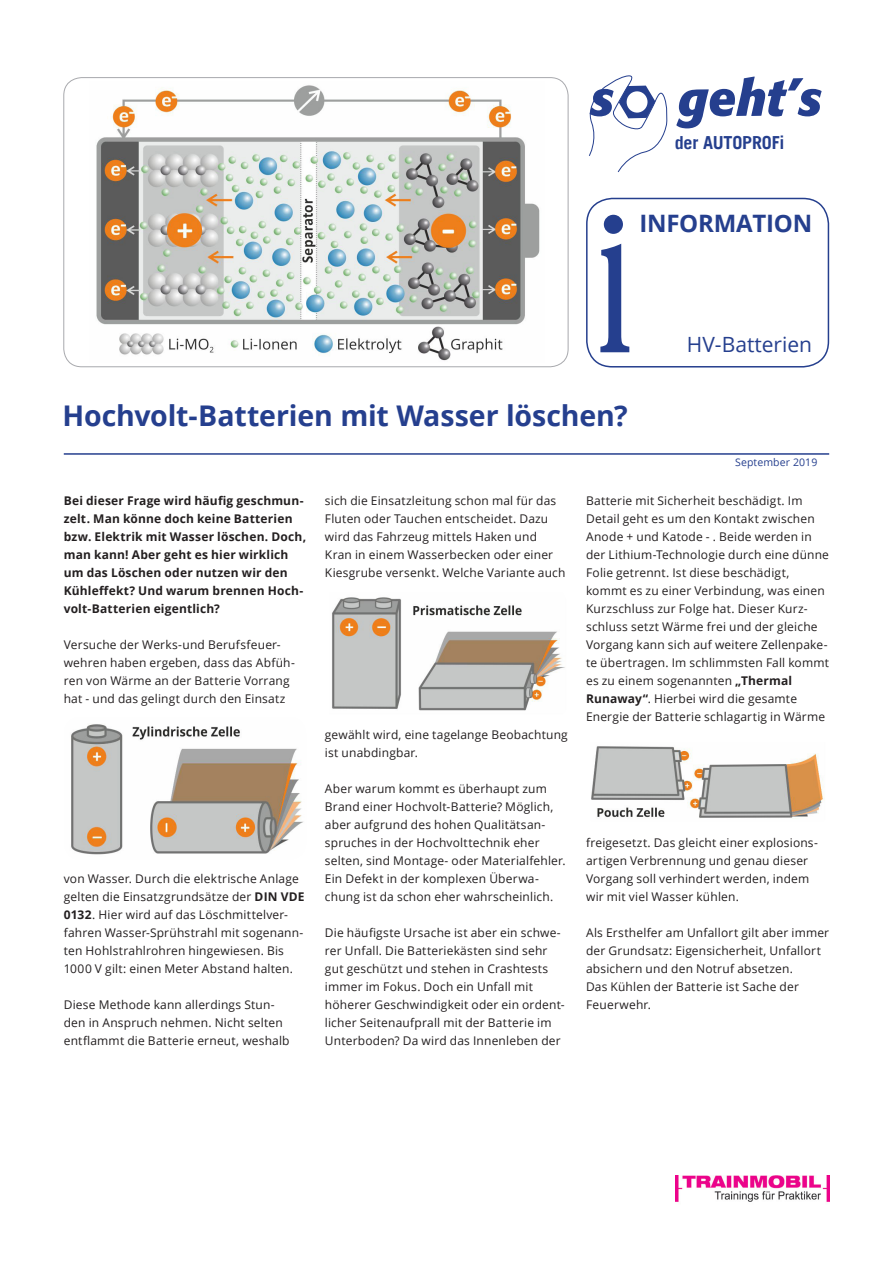
<style>
.page{position:relative;width:893px;height:1263px;background:#fff}
.page>*{position:absolute;margin:0;border:0;box-sizing:border-box;transform-origin:0 0}
.t1{font:700 28.5px "Open Sans";letter-spacing:-.005em;color:#253f8e}
.t2{font:700 24px "Open Sans";letter-spacing:-.01em;color:#253f8e}
.t3{font:21px "Open Sans";color:#253f8e}
.t4{font:700 18px "Trade Gothic LT";letter-spacing:-.01em;color:#253f8e}
.t5{font:12px/18px "Open Sans";letter-spacing:.015em;color:#231f20}
.t6{font:700 12px/18px "Open Sans";letter-spacing:.015em;color:#231f20}
.t7{font:10.5px "Open Sans";letter-spacing:.01em;color:#253f8e}
.s1{font-weight:700}
</style>
<div class="page">
<img style="left:591px;top:746px;width:234px;height:73px">
<img style="left:675px;top:1175px;width:154px;height:27px">
<img style="left:71px;top:724px;width:232px;height:131px">
<div style="left:586px;top:198px;width:243px;height:169px;border:2px solid #253f8e;border-radius:26px"></div>
<svg style="left:589px;top:75px;width:233px;height:97px"></svg>
<img style="left:96px;top:85px;width:444px;height:276px">
<div style="left:64px;top:77px;width:504px;height:290px;border:1px solid #a8a9ad;border-radius:18px"></div>
<hr style="left:64px;top:453px;width:765px;height:2px;background:#253f8e">
<svg style="left:600px;top:244px;width:29px;height:108px"></svg>
<div style="left:604px;top:215px;width:19px;height:19px;background:#253f8e;border-radius:50%"></div>
<img style="left:332px;top:597px;width:233px;height:114px">
<h3 class="t4" style="left:675px;top:132px;width:111px">der AUTOPROFi</h3>
<h2 class="t2" style="left:639px;top:206px;width:174px">INFORMATION</h2>
<h1 class="t1" style="left:62px;top:395px;width:567px">Hochvolt-Batterien mit Wasser löschen?</h1>
<h3 class="t3" style="left:687px;top:330px;width:127px">HV-Batterien</h3>
<p class="t7" style="left:735px;top:455px;width:84px">September 2019</p>
<p class="t6" style="left:64px;top:491px;width:244px">Bei dieser Frage wird häufig geschmun&shy;zelt. Man könne doch keine Batterien bzw. Elektrik mit Wasser löschen. Doch, man kann! Aber geht es hier wirklich um das Löschen oder nutzen wir den Kühleffekt? Und warum brennen Hoch&shy;volt-Batterien eigentlich?</p>
<p class="t5" style="left:64px;top:635px;width:233px">Versuche der Werks-und Berufsfeuer&shy;wehren haben ergeben, dass das Abfüh&shy;ren von Wärme an der Batterie Vorrang hat - und das gelingt durch den Einsatz</p>
<p class="t5" style="left:64px;top:869px;width:242px">von Wasser. Durch die elektrische Anlage gelten die Einsatzgrundsätze der <span class="s1">DIN VDE 0132</span>. Hier wird auf das Löschmittelver&shy;fahren Wasser-Sprühstrahl mit sogenann&shy;ten Hohlstrahlrohren hingewiesen. Bis 1000 V gilt: einen Meter Abstand halten.</p>
<p class="t5" style="left:64px;top:995px;width:227px">Diese Methode kann allerdings Stun&shy;den in Anspruch nehmen. Nicht selten entflammt die Batterie erneut, weshalb</p>
<p class="t5" style="left:325px;top:491px;width:242px">sich die Einsatzleitung schon mal für das Fluten oder Tauchen entscheidet. Dazu wird das Fahrzeug mittels Haken und Kran in einem Wasserbecken oder einer Kiesgrube versenkt. Welche Variante auch</p>
<p class="t5" style="left:325px;top:725px;width:244px">gewählt wird, eine tagelange Beobachtung ist unabdingbar.</p>
<p class="t5" style="left:325px;top:779px;width:242px">Aber warum kommt es überhaupt zum Brand einer Hochvolt-Batterie? Möglich, aber aufgrund des hohen Qualitätsan&shy;spruches in der Hochvolttechnik eher selten, sind Montage- oder Materialfehler.<br>Ein Defekt in der komplexen Überwa&shy;chung ist da schon eher wahrscheinlich.</p>
<p class="t5" style="left:325px;top:923px;width:241px">Die häufigste Ursache ist aber ein schwe&shy;rer Unfall. Die Batteriekästen sind sehr gut geschützt und stehen in Crashtests immer im Fokus. Doch ein Unfall mit höherer Geschwindigkeit oder ein ordent&shy;licher Seitenaufprall mit der Batterie im Unterboden? Da wird das Innenleben der</p>
<p class="t5" style="left:586px;top:491px;width:244px">Batterie mit Sicherheit beschädigt. Im Detail geht es um den Kontakt zwischen Anode + und Katode - . Beide werden in der Lithium-Technologie durch eine dünne Folie getrennt. Ist diese beschädigt, kommt es zu einer Verbindung, was einen Kurzschluss zur Folge hat. Dieser Kurz&shy;schluss setzt Wärme frei und der gleiche Vorgang kann sich auf weitere Zellenpake&shy;te übertragen. Im schlimmsten Fall kommt es zu einem sogenannten <span class="s1">„Thermal Runaway“</span>. Hierbei wird die gesamte Energie der Batterie schlagartig in Wärme</p>
<p class="t5" style="left:586px;top:833px;width:233px">freigesetzt. Das gleicht einer explosions&shy;artigen Verbrennung und genau dieser Vorgang soll verhindert werden, indem wir mit viel Wasser kühlen.</p>
<p class="t5" style="left:586px;top:923px;width:245px">Als Ersthelfer am Unfallort gilt aber immer der Grundsatz: Eigensicherheit, Unfallort absichern und den Notruf absetzen.<br>Das Kühlen der Batterie ist Sache der Feuerwehr.</p>
</div>
